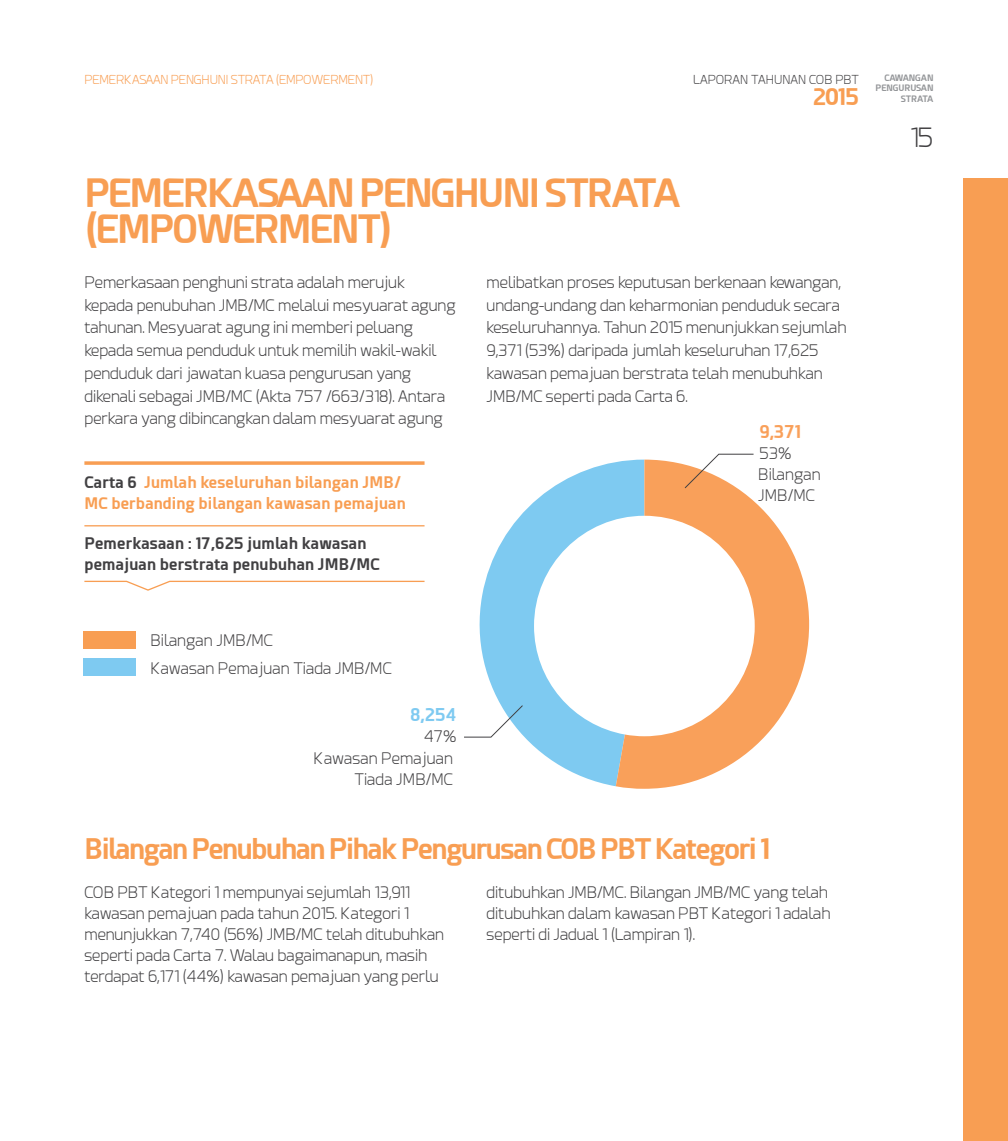
<style>
.page{position:relative;width:1008px;height:1141px;background:#fff}
.page>*{position:absolute;margin:0;border:0;box-sizing:border-box;transform-origin:0 0}
.t1{font:700 38.5px/35.7px "Esphimere";letter-spacing:-.06em;color:#f89e53}
.t2{font:700 28px "Esphimere";letter-spacing:-.06em;color:#f89e53}
.t3{font:300 26.25px "Esphimere";color:#414042}
.t4{font:700 22.75px "Esphimere";color:#f89e53}
.t5{font:700 17.5px "Esphimere";color:#f9a05a}
.t6{font:700 17.5px "Esphimere";color:#7ecaf1}
.t7{font:300 15.75px/22.8px "Esphimere";letter-spacing:-.01em;color:#414042}
.t8{font:700 15.75px/21px "Esphimere";color:#f89e53}
.t9{font:700 15.75px/21px "Esphimere";color:#414042}
.t10{font:300 12.25px "Esphimere";letter-spacing:-.02em;color:#f89e53}
.t11{font:300 12.25px "Esphimere";color:#414042}
.t12{font:700 8.75px/10.5px "Esphimere";letter-spacing:-.02em;color:#939598;text-align:right}
.s1{color:#414042}
</style>
<div class="page">
<div style="left:962px;top:179px;width:45px;height:962px;background:#f89e53"></div>
<svg style="left:84px;top:461px;width:340px;height:4px"></svg>
<hr style="left:84px;top:525px;width:340px;height:1px;background:#f89e53">
<svg style="left:84px;top:580px;width:341px;height:11px"></svg>
<div style="left:83px;top:631px;width:52px;height:18px;background:#f89e53"></div>
<div style="left:83px;top:658px;width:52px;height:18px;background:#7ecaf1"></div>
<svg style="left:479px;top:462px;width:136px;height:324px"></svg>
<svg style="left:615px;top:460px;width:193px;height:329px"></svg>
<svg style="left:464px;top:704px;width:59px;height:34px"></svg>
<svg style="left:683px;top:453px;width:71px;height:36px"></svg>
<p class="t10" style="left:84px;top:72px;width:290px">PEMERKASAAN PENGHUNI STRATA (EMPOWERMENT)</p>
<p class="t11" style="left:693px;top:72px;width:167px">LAPORAN TAHUNAN COB PBT</p>
<h3 class="t4" style="left:812px;top:82px;width:48px">2015</h3>
<h1 class="t1" style="left:84px;top:175px;width:597px">PEMERKASAAN PENGHUNI STRATA (EMPOWERMENT)</h1>
<p class="t7" style="left:84px;top:271px;width:372px">Pemerkasaan penghuni strata adalah merujuk kepada penubuhan JMB/MC melalui mesyuarat agung tahunan. Mesyuarat agung ini memberi peluang kepada semua penduduk untuk memilih wakil-wakil penduduk dari jawatan kuasa pengurusan yang dikenali sebagai JMB/MC (Akta 757 /663/318). Antara perkara yang dibincangkan dalam mesyuarat agung</p>
<p class="t7" style="left:486px;top:271px;width:361px">melibatkan proses keputusan berkenaan kewangan, undang-undang dan keharmonian penduduk secara keseluruhannya. Tahun 2015 menunjukkan sejumlah 9,371 (53%) daripada jumlah keseluruhan 17,625 kawasan pemajuan berstrata telah menubuhkan JMB/MC seperti pada Carta 6.</p>
<p class="t5" style="left:759px;top:420px;width:43px">9,371</p>
<p class="t7" style="left:759px;top:442px;width:33px">53%</p>
<p class="t8" style="left:84px;top:472px;width:323px"><span class="s1">Carta 6</span> Jumlah keseluruhan bilangan JMB/<br>MC berbanding bilangan kawasan pemajuan</p>
<p class="t9" style="left:84px;top:532px;width:297px">Pemerkasaan : 17,625 jumlah kawasan pemajuan berstrata penubuhan JMB/MC</p>
<p class="t7" style="left:758px;top:464px;width:64px;line-height:21px">Bilangan<br>JMB/MC</p>
<p class="t12" style="left:875px;top:72px;width:59px">CAWANGAN<br>PENGURUSAN<br>STRATA</p>
<h3 class="t3" style="left:909px;top:122px;width:25px">15</h3>
<p class="t7" style="left:150px;top:626px;width:243px;line-height:28px">Bilangan JMB/MC<br>Kawasan Pemajuan Tiada JMB/MC</p>
<p class="t6" style="left:410px;top:703px;width:48px">8,254</p>
<p class="t7" style="left:423px;top:725px;width:34px">47%</p>
<p class="t7" style="left:313px;top:748px;width:141px;line-height:21px;text-align:right">Kawasan Pemajuan<br>Tiada JMB/MC</p>
<h2 class="t2" style="left:84px;top:831px;width:686px">Bilangan Penubuhan Pihak Pengurusan COB PBT Kategori 1</h2>
<p class="t7" style="left:84px;top:882px;width:361px;line-height:21px">COB PBT Kategori 1 mempunyai sejumlah 13,911 kawasan pemajuan pada tahun 2015. Kategori 1 menunjukkan 7,740 (56%) JMB/MC telah ditubuhkan seperti pada Carta 7. Walau bagaimanapun, masih terdapat 6,171 (44%) kawasan pemajuan yang perlu</p>
<p class="t7" style="left:486px;top:882px;width:345px;line-height:21px">ditubuhkan JMB/MC. Bilangan JMB/MC yang telah ditubuhkan dalam kawasan PBT Kategori 1 adalah seperti di Jadual 1 (Lampiran 1).</p>
</div>
